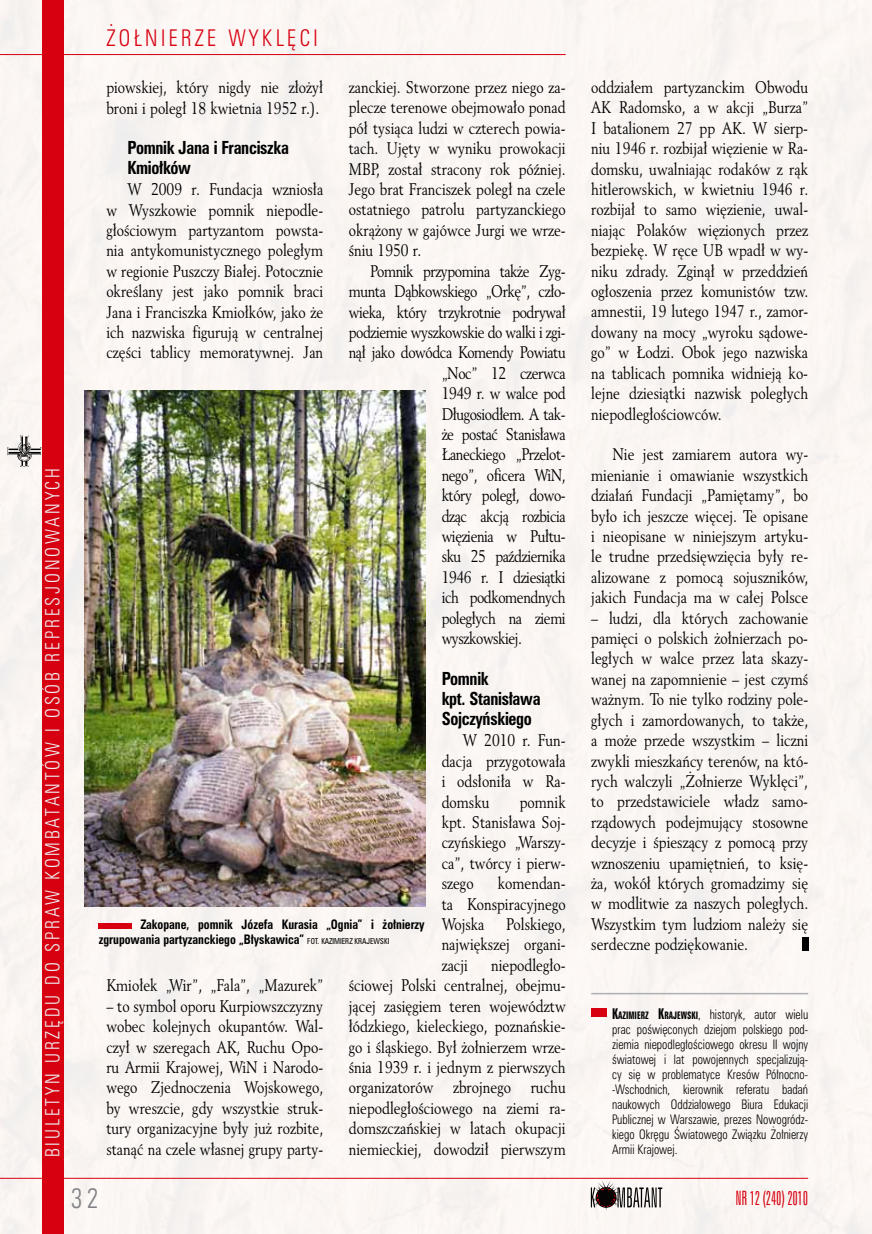
<style>
.page{position:relative;width:872px;height:1234px;background:#fff}
.page>*{position:absolute;margin:0;border:0;box-sizing:border-box;transform-origin:0 0}
.t1{font:25.5px "Zurich Lt Cn PL";color:#818084;scale:.9 1}
.t2{font:21px "Zurich Lt Cn PL";letter-spacing:.18em;color:#d70010;scale:.9 1}
.t3{font:18px "Zurich Lt Cn PL";letter-spacing:.18em;color:#edeeef;scale:.9 1}
.t4{font:18px "Zurich Lt X Cn PL";letter-spacing:-.02em;color:#d70010;scale:.9 1}
.t5{font:16.5px/20.4px "Revival 565 PL";color:#000;text-align:justify;scale:.85 1}
.t6{font:16.5px "Revival 565 PL";letter-spacing:-.03em;color:#000;scale:.85 1}
.t7{font:700 16.5px/20.2px "Zurich Cn PL";letter-spacing:-.02em;color:#000;scale:.9 1}
.t8{font:12px/15px "Zurich Lt Cn PL";color:#000;text-align:justify;scale:.9 1}
.t9{font:700 12px/15px "Zurich Cn PL";color:#000;scale:.9 1}
.s1{font-weight:400;font-size:7.5px}
.s2{font-family:"Zurich Bd X Cn PL";font-size:13.5px}
.s3{font-family:"Zurich Bd X Cn PL";font-size:9.45px}
</style>
<div class="page">
<div style="left:0;top:0;width:872px;height:1233px;background:#fbf6f2"></div>
<div style="left:43px;top:0;width:21px;height:1233px;background:#d70010"></div>
<hr style="left:0;top:54px;width:566px;height:1px;background:#d70010">
<hr style="left:0;top:1177px;width:808px;height:1px;background:#d70010">
<svg style="left:591px;top:1186px;width:71px;height:21px"></svg>
<img style="left:8px;top:435px;width:34px;height:31px">
<div style="left:591px;top:1007px;width:15px;height:9px;background:#d70010"></div>
<hr style="left:591px;top:992px;width:217px;height:2px;background:#aeafb2">
<div style="left:801px;top:936px;width:7px;height:14px;background:#000"></div>
<div style="left:99px;top:922px;width:33px;height:6px;background:#d70010"></div>
<img style="left:84px;top:390px;width:341px;height:516px">
<p class="t2" style="left:106px;top:23px;width:236px">ŻOŁNIERZE WYKLĘCI</p>
<p class="t3" style="left:41px;top:1157px;width:767px;rotate:-90deg">BIULETYN URZĘDU DO SPRAW KOMBATANTÓW I OSÓB REPRESJONOWANYCH</p>
<p class="t5" style="left:349px;top:77px;width:257px">zanckiej. Stworzone przez niego za&shy;plecze terenowe obejmowało ponad pół tysiąca ludzi w czterech powia&shy;tach. Ujęty w wyniku prowokacji MBP, został stracony rok później.<br>Jego brat Franciszek poległ na czele ostatniego patrolu partyzanckiego okrążony w gajówce Jurgi we wrze&shy;śniu 1950 r.</p>
<p class="t6" style="left:370px;top:260px;width:232px">Pomnik przypomina także Zyg-</p>
<p class="t6" style="left:349px;top:281px;width:257px">munta Dąbkowskiego „Orkę”, czło-</p>
<p class="t6" style="left:349px;top:301px;width:257px">wieka, który trzykrotnie podrywał</p>
<p class="t6" style="left:349px;top:322px;width:257px">podziemie wyszkowskie do walki i zgi-</p>
<p class="t6" style="left:349px;top:342px;width:257px">nął jako dowódca Komendy Powiatu</p>
<p class="t6" style="left:442px;top:362px;width:147px">„Noc” 12 czerwca</p>
<p class="t6" style="left:442px;top:383px;width:147px">1949 r. w walce pod</p>
<p class="t6" style="left:442px;top:403px;width:147px">Długosiodłem. A tak-</p>
<p class="t6" style="left:442px;top:424px;width:147px">że postać Stanisława</p>
<p class="t6" style="left:442px;top:444px;width:147px">Łaneckiego „Przelot-</p>
<p class="t6" style="left:442px;top:464px;width:147px">nego”, oficera WiN,</p>
<p class="t6" style="left:442px;top:485px;width:147px">który poległ, dowo-</p>
<p class="t6" style="left:442px;top:505px;width:147px">dząc akcją rozbicia</p>
<p class="t6" style="left:442px;top:526px;width:147px">więzienia w Pułtu-</p>
<p class="t6" style="left:442px;top:546px;width:147px">sku 25 października</p>
<p class="t6" style="left:442px;top:566px;width:147px">1946 r. I dziesiątki</p>
<p class="t6" style="left:442px;top:587px;width:147px">ich podkomendnych</p>
<p class="t6" style="left:442px;top:607px;width:147px">poległych na ziemi</p>
<p class="t6" style="left:442px;top:627px;width:96px">wyszkowskiej.</p>
<p class="t7" style="left:442px;top:668px;width:112px">Pomnik<br>kpt. Stanisława<br>Sojczyńskiego</p>
<p class="t5" style="left:442px;top:730px;width:147px;text-indent:21px">W 2010 r. Fun&shy;dacja przygotowała i odsłoniła w Ra&shy;domsku</p>
<p class="t5" style="left:106px;top:77px;width:257px">piowskiej, który nigdy nie złożył broni i poległ 18 kwietnia 1952 r.).</p>
<p class="t7" style="left:128px;top:137px;width:181px">Pomnik Jana i Franciszka<br>Kmiołków</p>
<p class="t5" style="left:106px;top:179px;width:257px;text-indent:21px">W 2009 r. Fundacja wzniosła w Wyszkowie pomnik niepodle&shy;głościowym partyzantom powsta&shy;nia antykomunistycznego poległym w regionie Puszczy Białej. Potocznie określany jest jako pomnik braci Jana i Franciszka Kmiołków, jako że ich nazwiska figurują w centralnej części tablicy memoratywnej. Jan</p>
<p class="t5" style="left:442px;top:791px;width:147px;text-indent:78px">pomnik kpt. Stanisława Soj&shy;czyńskiego „Warszy&shy;ca”, twórcy i pierw&shy;szego</p>
<p class="t5" style="left:442px;top:872px;width:147px;text-indent:56px">komendan&shy;ta Konspiracyjnego Wojska</p>
<p class="t5" style="left:442px;top:913px;width:147px;text-indent:64px">Polskiego, największej organi&shy;zacji</p>
<p class="t9" style="left:99px;top:916px;width:363px;text-indent:42px">Zakopane, pomnik Józefa Kurasia „Ognia” i żołnierzy zgrupowania partyzanckiego „Błyskawica” <span class="s1">FOT. KAZIMIERZ KRAJ EWSKI</span></p>
<p class="t5" style="left:349px;top:954px;width:257px;text-indent:142px">niepodległo&shy;ściowej Polski centralnej, obejmu&shy;jącej zasięgiem teren województw łódzkiego, kieleckiego, poznańskie&shy;go i śląskiego. Był żołnierzem wrze&shy;śnia 1939 r. i jednym z pierwszych organizatorów zbrojnego ruchu niepodległościowego na ziemi ra&shy;domszczańskiej w latach okupacji niemieckiej, dowodził pierwszym</p>
<p class="t5" style="left:106px;top:974px;width:257px">Kmiołek „Wir”, „Fala”, „Mazurek”</p>
<p class="t5" style="left:106px;top:995px;width:257px">– to symbol oporu Kurpiowszczyzny wobec kolejnych okupantów. Wal&shy;czył w szeregach AK, Ruchu Opo&shy;ru Armii Krajowej, WiN i Narodo&shy;wego Zjednoczenia Wojskowego, by wreszcie, gdy wszystkie struk&shy;tury organizacyjne były już rozbite, stanąć na czele własnej grupy party-</p>
<p class="t5" style="left:591px;top:77px;width:257px">oddziałem partyzanckim Obwodu AK Radomsko, a w akcji „Burza” I batalionem 27 pp AK. W sierp&shy;niu 1946 r. rozbijał więzienie w Ra&shy;domsku, uwalniając rodaków z rąk hitlerowskich, w kwietniu 1946 r. rozbijał to samo więzienie, uwal&shy;niając Polaków więzionych przez bezpiekę. W ręce UB wpadł w wy&shy;niku zdrady. Zginął w przeddzień ogłoszenia przez komunistów tzw. amnestii, 19 lutego 1947 r., zamor&shy;dowany na mocy „wyroku sądowe&shy;go” w Łodzi. Obok jego nazwiska na tablicach pomnika widnieją ko&shy;lejne dziesiątki nazwisk poległych niepodległościowców.</p>
<p class="t5" style="left:591px;top:444px;width:257px;text-indent:21px">Nie jest zamiarem autora wy&shy;mienianie i omawianie wszystkich działań Fundacji „Pamiętamy”, bo było ich jeszcze więcej. Te opisane i nieopisane w niniejszym artyku&shy;le trudne przedsięwzięcia były re&shy;alizowane z pomocą sojuszników, jakich Fundacja ma w całej Polsce</p>
<p class="t5" style="left:591px;top:607px;width:257px">– ludzi, dla których zachowanie pamięci o polskich żołnierzach po&shy;ległych w walce przez lata skazy&shy;wanej na zapomnienie – jest czymś ważnym. To nie tylko rodziny pole&shy;głych i zamordowanych, to także, a może przede wszystkim – liczni zwykli mieszkańcy terenów, na któ&shy;rych walczyli „Żołnierze Wyklęci”, to przedstawiciele władz samo&shy;rządowych podejmujący stosowne decyzje i śpieszący z pomocą przy wznoszeniu upamiętnień, to księ&shy;ża, wokół których gromadzimy się w modlitwie za naszych poległych.<br>Wszystkim tym ludziom należy się serdeczne podziękowanie.</p>
<p class="t8" style="left:612px;top:1006px;width:219px"><span class="s2">K</span><span class="s3">AZIMIERZ</span> <span class="s2">K</span><span class="s3">RAJEWSKI</span>, historyk, autor wielu prac poświęconych dziejom polskiego pod&shy;ziemia niepodległościowego okresu II wojny światowej i lat powojennych specjalizują&shy;cy się w problematyce Kresów Północno--Wschodnich, kierownik referatu badań naukowych Oddziałowego Biura Edukacji Publicznej w Warszawie, prezes Nowogródz&shy;kiego Okręgu Światowego Związku Żołnierzy Armii Krajowej.</p>
<h1 class="t1" style="left:71px;top:1180px;width:32px">32</h1>
<p class="t4" style="left:735px;top:1185px;width:82px">NR 12 (240) 2010</p>
</div>
